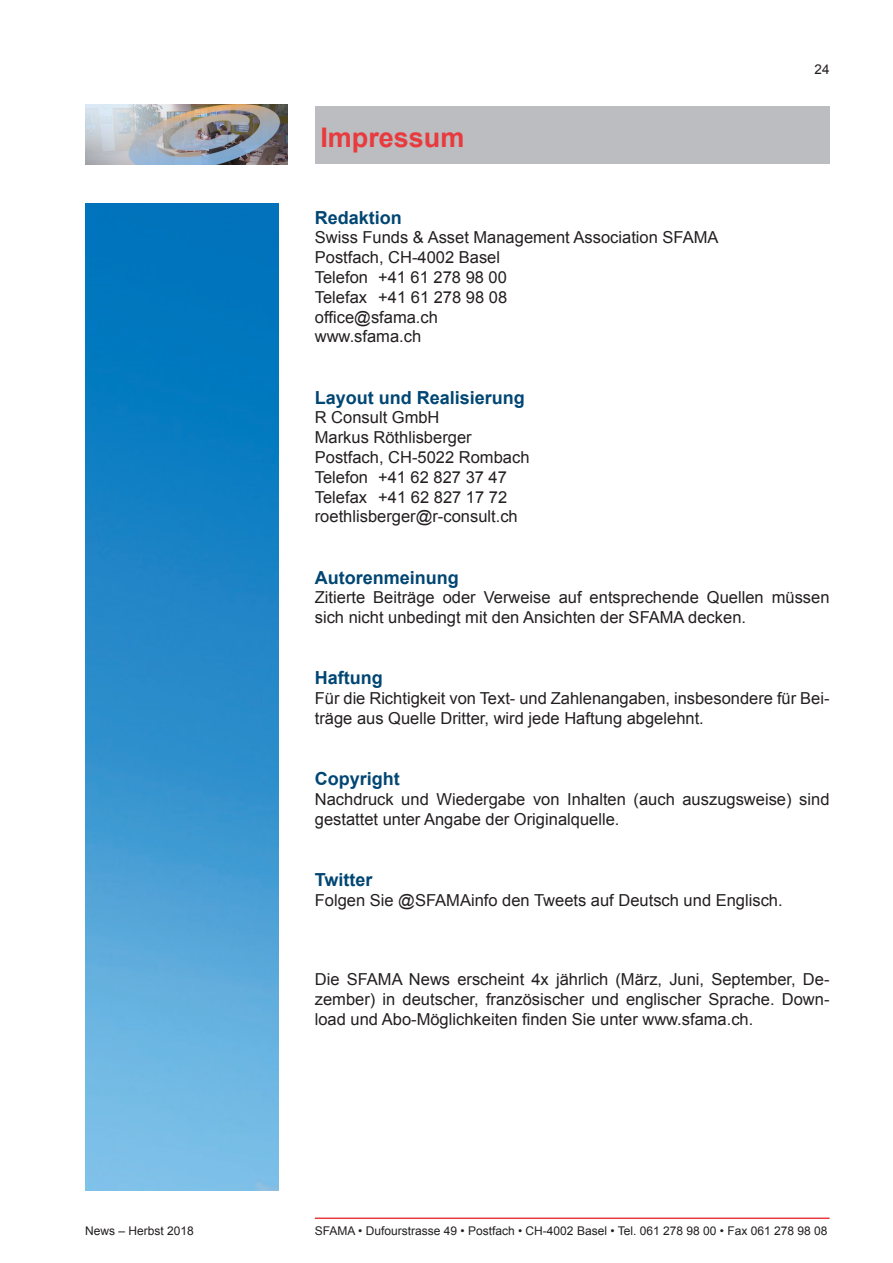
<style>
.page{position:relative;width:893px;height:1263px;background:#fff}
.page>*{position:absolute;margin:0;border:0;box-sizing:border-box;transform-origin:0 0}
.t1{font:700 27px "Arial";color:#e93a3d}
.t2{font:700 18px "Arial";color:#004673}
.t3{font:16.5px/19.8px "Arial";color:#231f20}
.t4{font:13.5px "Arial";color:#231f20}
.t5{font:12px "Arial";color:#231f20}
</style>
<div class="page">
<img style="left:85px;top:204px;width:194px;height:987px">
<hr style="left:315px;top:1218px;width:514px;height:1px;background:#e93a3d">
<div style="left:315px;top:107px;width:514px;height:57px;background:#bcbdc0"></div>
<img style="left:85px;top:104px;width:203px;height:60px">
<p class="t5" style="left:85px;top:1226px;width:110px">News – Herbst 2018</p>
<h1 class="t1" style="left:320px;top:127px;width:146px">Impressum</h1>
<p class="t2" style="left:315px;top:210px;width:89px">Redaktion</p>
<p class="t3" style="left:315px;top:229px;width:405px">Swiss Funds &amp; Asset Management Association SFAMA<br>Postfach, CH-4002 Basel<br>Telefon +41 61 278 98 00<br>Telefax +41 61 278 98 08<br>office@sfama.ch<br>www.sfama.ch</p>
<p class="t2" style="left:315px;top:390px;width:212px">Layout und Realisierung</p>
<p class="t3" style="left:315px;top:409px;width:216px">R Consult GmbH<br>Markus Röthlisberger<br>Postfach, CH-5022 Rombach<br>Telefon +41 62 827 37 47<br>Telefax +41 62 827 17 72 roethlisberger@r-consult.ch</p>
<p class="t4" style="left:814px;top:64px;width:17px">24</p>
<p class="t2" style="left:315px;top:570px;width:145px">Autorenmeinung</p>
<p class="t3" style="left:315px;top:589px;width:516px">Zitierte Beiträge oder Verweise auf entsprechende Quellen müssen sich nicht unbedingt mit den Ansichten der SFAMA decken.</p>
<p class="t2" style="left:315px;top:671px;width:69px">Haftung</p>
<p class="t3" style="left:315px;top:690px;width:516px">Für die Richtigkeit von Text- und Zahlenangaben, insbesondere für Bei&shy;träge aus Quelle Dritter, wird jede Haftung abgelehnt.</p>
<p class="t2" style="left:315px;top:772px;width:86px">Copyright</p>
<p class="t3" style="left:315px;top:791px;width:516px">Nachdruck und Wiedergabe von Inhalten (auch auszugsweise) sind gestattet unter Angabe der Originalquelle.</p>
<p class="t2" style="left:315px;top:873px;width:59px">Twitter</p>
<p class="t3" style="left:315px;top:892px;width:469px">Folgen Sie @SFAMAinfo den Tweets auf Deutsch und Englisch.</p>
<p class="t3" style="left:315px;top:971px;width:516px;text-align:justify">Die SFAMA News erscheint 4x jährlich (März, Juni, September, De&shy;zember) in deutscher, französischer und englischer Sprache. Down&shy;load und Abo-Möglichkeiten finden Sie unter www.sfama.ch.</p>
<p class="t5" style="left:315px;top:1226px;width:514px">SFAMA • Dufourstrasse 49 • Postfach • CH-4002 Basel • Tel. 061 278 98 00 • Fax 061 278 98 08</p>
</div>
